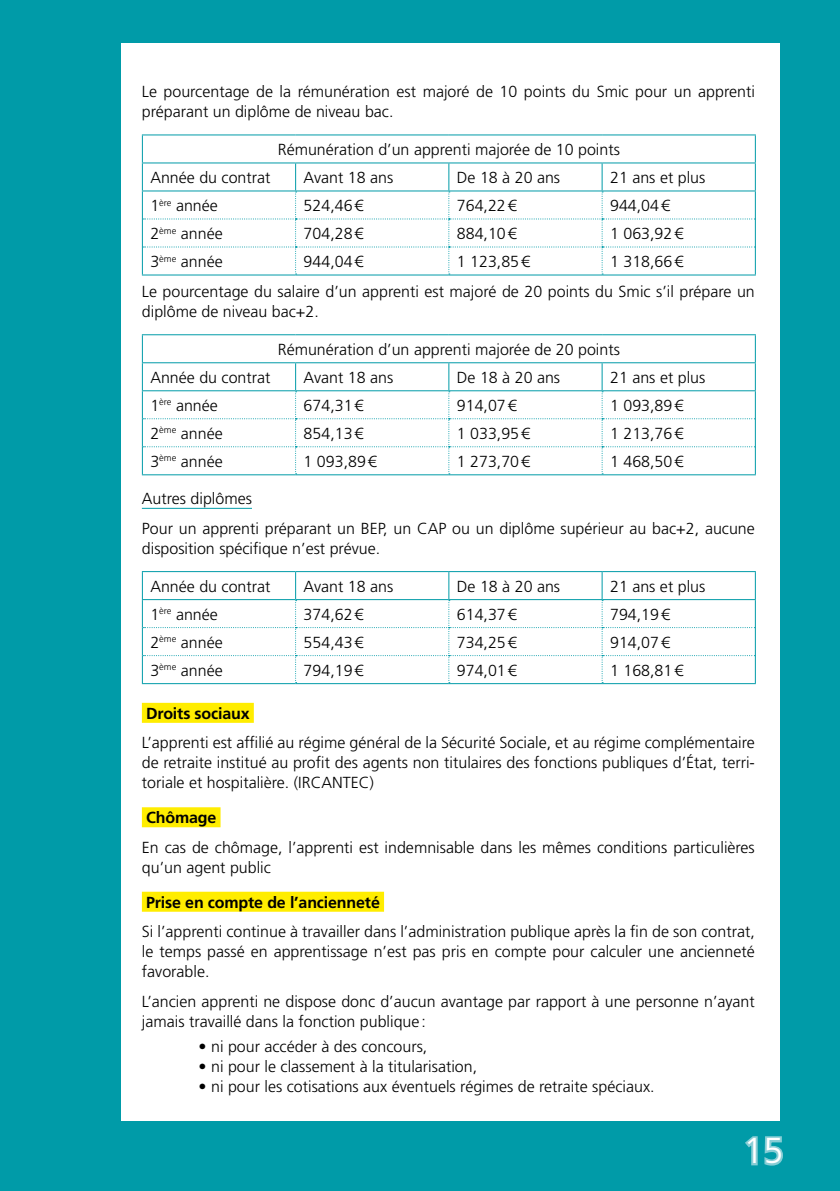
<style>
.page{position:relative;width:840px;height:1191px;background:#fff}
.page>*{position:absolute;margin:0;border:0;box-sizing:border-box;transform-origin:0 0}
.t1{font:300 36px "Frutiger LT Std";color:#fff}
.t2{font:300 16px/20px "Frutiger LT Std";color:#000}
.t3{font:700 16px/35px "Frutiger LT Std";letter-spacing:-.01em;color:#000}
.s1{font-weight:700}
.s2{font-weight:300}
</style>
<div class="page">
<div style="left:0;top:0;width:839px;height:1191px;background:#009ba8"></div>
<div style="left:121px;top:44px;width:658px;height:1076px;background:#fff"></div>
<hr style="left:142px;top:508px;width:110px;height:1px;background:#009ba8">
<div style="left:142px;top:703px;width:112px;height:20px;background:#ffed00"></div>
<div style="left:142px;top:807px;width:78px;height:20px;background:#ffed00"></div>
<div style="left:142px;top:891px;width:242px;height:20px;background:#ffed00"></div>
<hr style="left:142px;top:134px;width:153px;height:1px;background:#009ba8">
<hr style="left:295px;top:134px;width:153px;height:1px;background:#009ba8">
<hr style="left:448px;top:134px;width:153px;height:1px;background:#009ba8">
<hr style="left:601px;top:134px;width:154px;height:1px;background:#009ba8">
<hr style="left:142px;top:274px;width:153px;height:1px;background:#009ba8">
<hr style="left:295px;top:274px;width:153px;height:1px;background:#009ba8">
<hr style="left:448px;top:274px;width:153px;height:1px;background:#009ba8">
<hr style="left:601px;top:274px;width:154px;height:1px;background:#009ba8">
<svg style="left:142px;top:135px;width:613px;height:139px"></svg>
<hr style="left:142px;top:190px;width:153px;height:1px;background:#009ba8">
<hr style="left:295px;top:190px;width:153px;height:1px;background:#009ba8">
<hr style="left:448px;top:190px;width:153px;height:1px;background:#009ba8">
<hr style="left:601px;top:190px;width:154px;height:1px;background:#009ba8">
<hr style="left:142px;top:474px;width:153px;height:1px;background:#009ba8">
<hr style="left:295px;top:474px;width:153px;height:1px;background:#009ba8">
<hr style="left:448px;top:474px;width:153px;height:1px;background:#009ba8">
<hr style="left:601px;top:474px;width:154px;height:1px;background:#009ba8">
<hr style="left:142px;top:334px;width:153px;height:1px;background:#009ba8">
<hr style="left:295px;top:334px;width:153px;height:1px;background:#009ba8">
<hr style="left:448px;top:334px;width:153px;height:1px;background:#009ba8">
<hr style="left:601px;top:334px;width:154px;height:1px;background:#009ba8">
<svg style="left:142px;top:335px;width:613px;height:139px"></svg>
<hr style="left:142px;top:571px;width:153px;height:1px;background:#009ba8">
<hr style="left:295px;top:571px;width:153px;height:1px;background:#009ba8">
<hr style="left:448px;top:571px;width:153px;height:1px;background:#009ba8">
<hr style="left:601px;top:571px;width:154px;height:1px;background:#009ba8">
<hr style="left:142px;top:683px;width:153px;height:1px;background:#009ba8">
<hr style="left:295px;top:683px;width:153px;height:1px;background:#009ba8">
<hr style="left:448px;top:683px;width:153px;height:1px;background:#009ba8">
<hr style="left:601px;top:683px;width:154px;height:1px;background:#009ba8">
<svg style="left:142px;top:572px;width:613px;height:111px"></svg>
<svg style="left:745px;top:1136px;width:38px;height:30px"></svg>
<p class="t2" style="left:142px;top:82px;width:614px">Le pourcentage de la rémunération est majoré de 10 points du Smic pour un apprenti préparant un diplôme de niveau bac.</p>
<p class="t2" style="left:278px;top:140px;width:343px">Rémunération d’un apprenti majorée de 10 points</p>
<p class="t2" style="left:150px;top:168px;width:122px">Année du contrat</p>
<p class="t2" style="left:303px;top:168px;width:91px">Avant 18 ans</p>
<p class="t2" style="left:456px;top:168px;width:105px">De 18 à 20 ans</p>
<p class="t2" style="left:609px;top:168px;width:97px">21 ans et plus</p>
<p class="t2" style="left:150px;top:196px;width:69px">1<sup>ère</sup> année</p>
<p class="t2" style="left:303px;top:196px;width:61px">524,46€</p>
<p class="t2" style="left:456px;top:196px;width:61px">764,22€</p>
<p class="t2" style="left:609px;top:196px;width:61px">944,04€</p>
<p class="t2" style="left:150px;top:224px;width:74px">2<sup>ème</sup> année</p>
<p class="t2" style="left:303px;top:224px;width:61px">704,28€</p>
<p class="t2" style="left:456px;top:224px;width:61px">884,10€</p>
<p class="t2" style="left:609px;top:224px;width:75px">1 063,92€</p>
<p class="t2" style="left:150px;top:252px;width:74px">3<sup>ème</sup> année</p>
<p class="t2" style="left:303px;top:252px;width:61px">944,04€</p>
<p class="t2" style="left:456px;top:252px;width:75px">1 123,85€</p>
<p class="t2" style="left:142px;top:247px;width:614px;line-height:29.8px;text-indent:468px">1 318,66€<br>Le pourcentage du salaire d’un apprenti est majoré de 20 points du Smic s’il prépare un</p>
<p class="t2" style="left:142px;top:301px;width:178px">diplôme de niveau bac+2.</p>
<p class="t2" style="left:278px;top:339px;width:343px">Rémunération d’un apprenti majorée de 20 points</p>
<p class="t2" style="left:150px;top:367px;width:122px">Année du contrat</p>
<p class="t2" style="left:303px;top:367px;width:91px">Avant 18 ans</p>
<p class="t2" style="left:456px;top:367px;width:105px">De 18 à 20 ans</p>
<p class="t2" style="left:609px;top:367px;width:97px">21 ans et plus</p>
<p class="t2" style="left:150px;top:395px;width:69px">1<sup>ère</sup> année</p>
<p class="t2" style="left:303px;top:395px;width:61px">674,31€</p>
<p class="t2" style="left:456px;top:395px;width:61px">914,07€</p>
<p class="t2" style="left:609px;top:395px;width:75px">1 093,89€</p>
<p class="t2" style="left:150px;top:423px;width:74px">2<sup>ème</sup> année</p>
<p class="t2" style="left:303px;top:423px;width:61px">854,13€</p>
<p class="t2" style="left:456px;top:423px;width:75px">1 033,95€</p>
<p class="t2" style="left:609px;top:423px;width:75px">1 213,76€</p>
<p class="t2" style="left:150px;top:451px;width:74px">3<sup>ème</sup> année</p>
<p class="t2" style="left:303px;top:451px;width:75px">1 093,89€</p>
<p class="t2" style="left:456px;top:451px;width:75px">1 273,70€</p>
<p class="t2" style="left:609px;top:451px;width:75px">1 468,50€</p>
<p class="t2" style="left:142px;top:484px;width:614px;line-height:29.4px">Autres diplômes<br>Pour un apprenti préparant un BEP, un CAP ou un diplôme supérieur au bac+2, aucune</p>
<p class="t2" style="left:142px;top:538px;width:239px">disposition spécifique n’est prévue.</p>
<p class="t2" style="left:150px;top:576px;width:122px">Année du contrat</p>
<p class="t2" style="left:303px;top:576px;width:91px">Avant 18 ans</p>
<p class="t2" style="left:456px;top:576px;width:105px">De 18 à 20 ans</p>
<p class="t2" style="left:609px;top:576px;width:97px">21 ans et plus</p>
<p class="t2" style="left:150px;top:604px;width:69px">1<sup>ère</sup> année</p>
<p class="t2" style="left:303px;top:604px;width:61px">374,62€</p>
<p class="t2" style="left:456px;top:604px;width:61px">614,37€</p>
<p class="t2" style="left:609px;top:604px;width:61px">794,19€</p>
<p class="t2" style="left:150px;top:632px;width:74px">2<sup>ème</sup> année</p>
<p class="t2" style="left:303px;top:632px;width:61px">554,43€</p>
<p class="t2" style="left:456px;top:632px;width:61px">734,25€</p>
<p class="t2" style="left:609px;top:632px;width:61px">914,07€</p>
<p class="t2" style="left:150px;top:660px;width:74px">3<sup>ème</sup> année</p>
<p class="t2" style="left:303px;top:660px;width:61px">794,19€</p>
<p class="t2" style="left:456px;top:660px;width:61px">974,01€</p>
<p class="t2" style="left:609px;top:660px;width:75px">1 168,81€</p>
<p class="t2" style="left:142px;top:699px;width:614px;line-height:29.4px"><span class="s1">Droits sociaux<br></span>L’apprenti est affilié au régime général de la Sécurité Sociale, et au régime complémentaire</p>
<p class="t2" style="left:142px;top:753px;width:614px">de retraite institué au profit des agents non titulaires des fonctions publiques d’État, terri&shy;toriale et hospitalière. (IRCANTEC)</p>
<p class="t2" style="left:142px;top:803px;width:614px;line-height:29.4px"><span class="s1">Chômage<br></span>En cas de chômage, l’apprenti est indemnisable dans les mêmes conditions particulières</p>
<p class="t3" style="left:142px;top:849px;width:239px"><span class="s2">qu’un agent public<br></span>Prise en compte de l’ancienneté</p>
<p class="t2" style="left:142px;top:921px;width:614px;text-align:justify">Si l’apprenti continue à travailler dans l’administration publique après la fin de son contrat, le temps passé en apprentissage n’est pas pris en compte pour calculer une ancienneté favorable.</p>
<p class="t2" style="left:142px;top:991px;width:614px">L’ancien apprenti ne dispose donc d’aucun avantage par rapport à une personne n’ayant jamais travaillé dans la fonction publique:</p>
<p class="t2" style="left:198px;top:1037px;width:230px">• ni pour accéder à des concours,</p>
<p class="t2" style="left:198px;top:1057px;width:280px">• ni pour le classement à la titularisation,</p>
<p class="t2" style="left:198px;top:1077px;width:457px">• ni pour les cotisations aux éventuels régimes de retraite spéciaux.</p>
<p class="t1" style="left:743px;top:1130px;width:42px">15</p>
</div>
